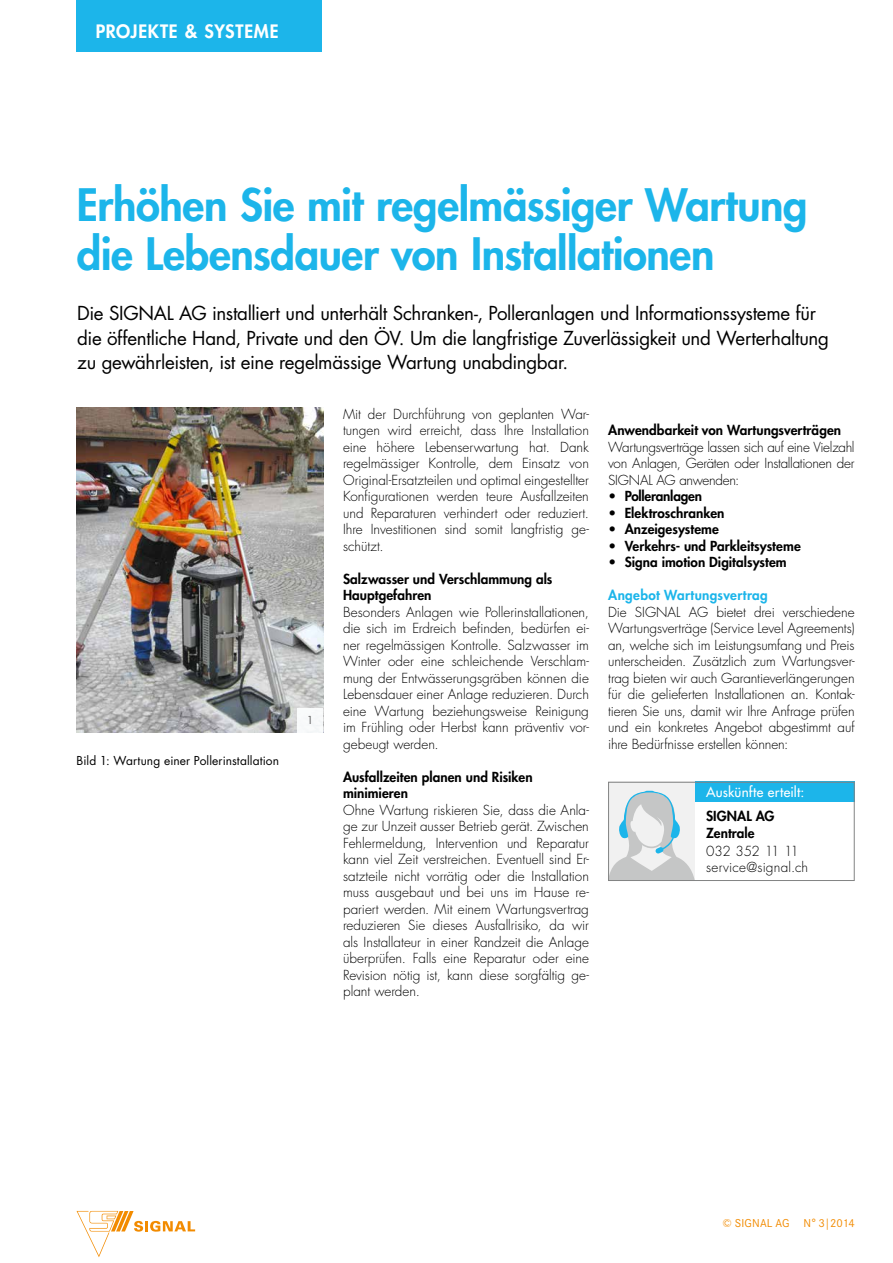
<style>
.page{position:relative;width:893px;height:1263px;background:#fff}
.page>*{position:absolute;margin:0;border:0;box-sizing:border-box;transform-origin:0 0}
.t1{font:800 43.5px/49.5px "Futura Std";letter-spacing:-.01em;color:#1cb5ea}
.t2{font:18.75px/24.8px "Futura Std";letter-spacing:-.02em;color:#000}
.t3{font:800 18px "Futura Std";letter-spacing:.04em;color:#fff}
.t4{font:300 13.5px/16.5px "Futura Std";letter-spacing:-.005em;color:#000;text-align:justify}
.t5{font:800 13.5px/16.5px "Futura Std";color:#000}
.t6{font:300 13.5px/15.8px "Futura Std";letter-spacing:.015em;color:#000}
.t7{font:800 13.5px "Futura Std";letter-spacing:.025em;color:#1cb5ea}
.t8{font:500 13.5px "Futura Std";letter-spacing:.015em;color:#fff}
.t9{font:12px "Futura Std";letter-spacing:.005em;color:#000}
.t10{font:11.25px "Corporate SBQ";letter-spacing:.015em;color:#f28b00}
.t11{font:500 10.65px "Futura Std";color:#6e6e6e}
.s1{font-weight:300}
</style>
<div class="page">
<svg style="left:77px;top:1211px;width:118px;height:46px"></svg>
<img style="left:76px;top:407px;width:247px;height:325px">
<div style="left:298px;top:708px;width:25px;height:24px;background:#f8f9fa"></div>
<div style="left:77px;top:0;width:245px;height:51px;background:#1cb5ea"></div>
<div style="left:695px;top:782px;width:160px;height:20px;background:#1cb5ea"></div>
<div style="left:608px;top:782px;width:87px;height:99px;background:#f1f1f1"></div>
<svg style="left:610px;top:790px;width:85px;height:89px"></svg>
<div style="left:608px;top:782px;width:247px;height:99px;border:1px solid #828383"></div>
<h3 class="t3" style="left:96px;top:20px;width:184px">PROJEKTE &amp; SYSTEME</h3>
<h1 class="t1" style="left:77px;top:180px;width:732px">Erhöhen Sie mit regelmässiger Wartung die Lebensdauer von Installationen</h1>
<p class="t2" style="left:77px;top:301px;width:753px">Die SIGNAL AG installiert und unterhält Schranken-, Polleranlagen und Informationssysteme für die öffentliche Hand, Private und den ÖV. Um die langfristige Zuverlässigkeit und Werterhaltung zu gewährleisten, ist eine regelmässige Wartung unabdingbar.</p>
<p class="t9" style="left:77px;top:753px;width:204px">Bild 1: Wartung einer Pollerinstallation</p>
<p class="t11" style="left:307px;top:714px;width:8px">1</p>
<p class="t4" style="left:343px;top:406px;width:247px">Mit der Durchführung von geplanten War&shy;tungen wird erreicht, dass Ihre Installation eine höhere Lebenserwartung hat. Dank regelmässiger Kontrolle, dem Einsatz von Original-Ersatzteilen und optimal eingestellter Konfigurationen werden teure Ausfallzeiten und Reparaturen verhindert oder reduziert.<br>Ihre Investitionen sind somit langfristig ge&shy;schützt.</p>
<p class="t5" style="left:343px;top:571px;width:211px">Salzwasser und Verschlammung als<br>Hauptgefahren</p>
<p class="t4" style="left:343px;top:604px;width:247px">Besonders Anlagen wie Pollerinstallationen, die sich im Erdreich befinden, bedürfen ei&shy;ner regelmässigen Kontrolle. Salzwasser im Winter oder eine schleichende Verschlam&shy;mung der Entwässerungsgräben können die Lebensdauer einer Anlage reduzieren. Durch eine Wartung beziehungsweise Reinigung im Frühling oder Herbst kann präventiv vor&shy;gebeugt werden.</p>
<p class="t5" style="left:343px;top:768px;width:191px">Ausfallzeiten planen und Risiken minimieren</p>
<p class="t4" style="left:343px;top:802px;width:247px">Ohne Wartung riskieren Sie, dass die Anla&shy;ge zur Unzeit ausser Betrieb gerät. Zwischen Fehlermeldung, Intervention und Reparatur kann viel Zeit verstreichen. Eventuell sind Er&shy;satzteile nicht vorrätig oder die Installation muss ausgebaut und bei uns im Hause re&shy;pariert werden. Mit einem Wartungsvertrag reduzieren Sie dieses Ausfallrisiko, da wir als Installateur in einer Randzeit die Anlage überprüfen. Falls eine Reparatur oder eine Revision nötig ist, kann diese sorgfältig ge&shy;plant werden.</p>
<p class="t5" style="left:608px;top:422px;width:234px">Anwendbarkeit von Wartungsverträgen</p>
<p class="t4" style="left:608px;top:439px;width:248px">Wartungsverträge lassen sich auf eine Vielzahl von Anlagen, Geräten oder Installationen der SIGNAL AG anwenden:</p>
<p class="t5" style="left:608px;top:488px;width:95px"><span class="s1">•</span> Polleranlagen</p>
<p class="t5" style="left:608px;top:504px;width:118px"><span class="s1">•</span> Elektroschranken</p>
<p class="t5" style="left:608px;top:521px;width:112px"><span class="s1">•</span> Anzeigesysteme</p>
<p class="t5" style="left:608px;top:537px;width:194px"><span class="s1">•</span> Verkehrs- und Parkleitsysteme</p>
<p class="t5" style="left:608px;top:554px;width:180px"><span class="s1">•</span> Signa imotion Digitalsystem</p>
<p class="t7" style="left:608px;top:587px;width:161px">Angebot Wartungsvertrag</p>
<p class="t4" style="left:608px;top:604px;width:248px">Die SIGNAL AG bietet drei verschiedene Wartungsverträge (Service Level Agreements) an, welche sich im Leistungsumfang und Preis unterscheiden. Zusätzlich zum Wartungsver&shy;trag bieten wir auch Garantieverlängerungen für die gelieferten Installationen an. Kontak&shy;tieren Sie uns, damit wir Ihre Anfrage prüfen und ein konkretes Angebot abgestimmt auf ihre Bedürfnisse erstellen können:</p>
<p class="t8" style="left:706px;top:784px;width:100px">Auskünfte erteilt:</p>
<p class="t5" style="left:706px;top:808px;width:70px">SIGNAL AG<br>Zentrale</p>
<p class="t6" style="left:706px;top:843px;width:104px">032 352 11 11 service@signal.ch</p>
<p class="t10" style="left:722px;top:1217px;width:69px">© SIGNAL AG</p>
<p class="t10" style="left:804px;top:1217px;width:53px">N° 3|2014</p>
</div>
